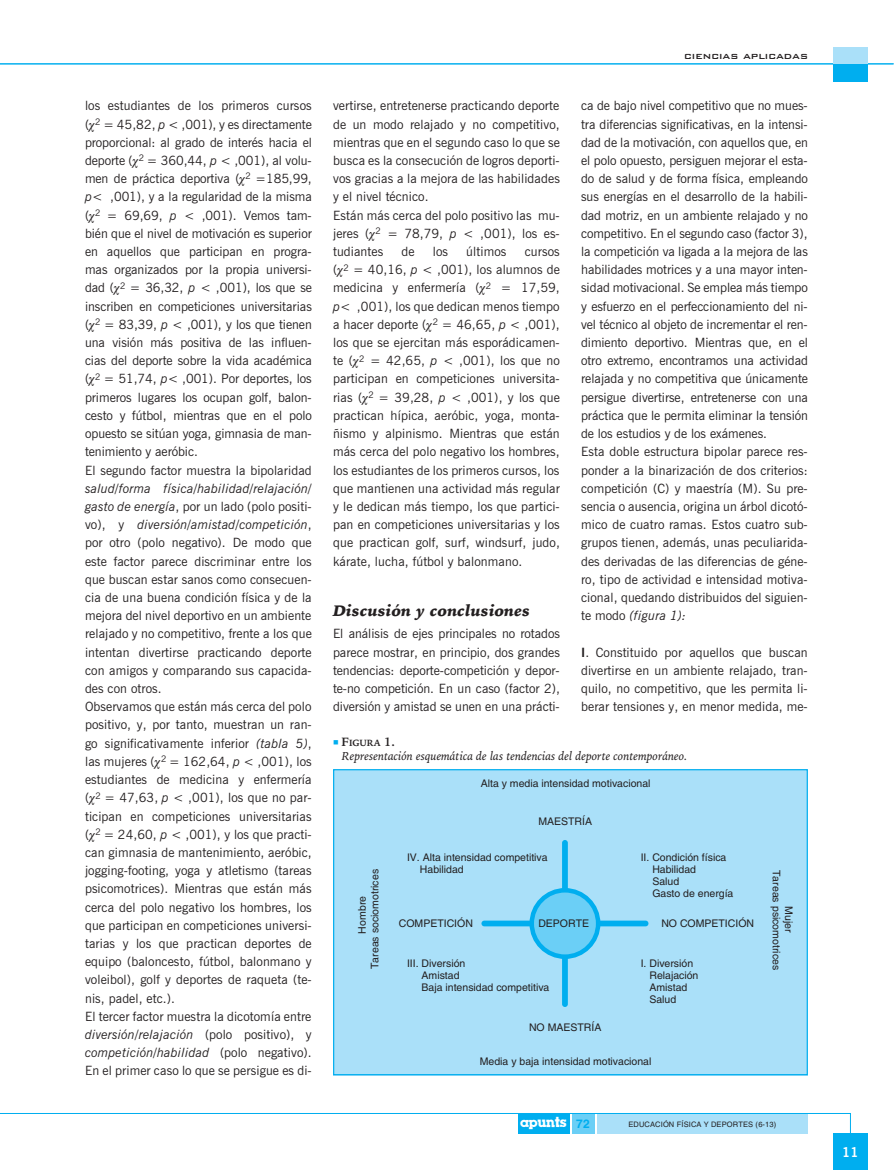
<style>
.page{position:relative;width:894px;height:1170px;background:#fff}
.page>*{position:absolute;margin:0;border:0;box-sizing:border-box;transform-origin:0 0}
.t1{font:italic 15.75px "Iowan Old St Blk BT";letter-spacing:.01em;color:#231f20}
.t2{font:700 13.5px "News Goth BT";color:#fff}
.t3{font:12.75px/18.1px "News Goth BT";letter-spacing:.005em;color:#231f20}
.t4{font:italic 12px "Iowan Old St BT";letter-spacing:.005em;color:#231f20}
.t5{font:12px "Bank Gothic Md BT";letter-spacing:.005em;color:#231f20}
.t6{font:700 12px "Helvetica";color:#00aeef}
.t7{font:10.5px/12.1px "Helvetica";color:#231f20}
.t8{font:700 9px "Iowan Old St BT";color:#231f20}
.t9{font:7.5px "Helvetica";letter-spacing:.015em;color:#231f20}
.s1{font-style:italic}
.s2{font-weight:700}
.s3{color:#00aeef}
.s4{font-size:12px}
</style>
<div class="page">
<hr style="left:0;top:63px;width:894px;height:1px;background:#00aeef">
<div style="left:833px;top:47px;width:34px;height:34px;background:#aae0f9"></div>
<div style="left:833px;top:64px;width:34px;height:17px;background:#00aeef"></div>
<div style="left:833px;top:1133px;width:34px;height:37px;background:#00aeef"></div>
<div style="left:333px;top:769px;width:475px;height:306px;background:#aae0f9"></div>
<div style="left:562px;top:840px;width:6px;height:167px;background:#00aeef;border-radius:3px"></div>
<div style="left:481px;top:921px;width:167px;height:5px;background:#00aeef;border-radius:3px"></div>
<div style="left:530px;top:888px;width:70px;height:71px;background:#6bcff6;border:4px solid #00aeef;border-radius:50%"></div>
<div style="left:333px;top:769px;width:475px;height:306px;border:1px solid #00aeef"></div>
<svg style="left:0;top:1113px;width:851px;height:21px"></svg>
<p class="t5" style="left:684px;top:50px;width:125px">ciencias aplicadas</p>
<p class="t3" style="left:85px;top:98px;width:229px">los es tu dian tes de los pri me ros cur sos ( <sup>2</sup> = 45,82, <span class="s1">p</span> &lt; ,001), y es di rec ta men te pro por cio nal: al gra do de in te rés ha cia el de por te ( <sup>2</sup> = 360,44, <span class="s1">p</span> &lt; ,001), al vo lu - men de prác ti ca de por ti va ( <sup>2</sup> =185,99, <span class="s1">p</span>&lt; ,001), y a la re gu la ri dad de la mis ma ( <sup>2</sup> = 69,69, <span class="s1">p</span> &lt; ,001). Ve mos tam - bién que el ni vel de mo ti va ción es su pe rior en aque llos que par ti ci pan en pro gra - mas or ga ni za dos por la pro pia uni ver si - dad ( <sup>2</sup> = 36,32, <span class="s1">p</span> &lt; ,001), los que se ins cri ben en com pe ti cio nes uni ver si ta rias ( <sup>2</sup> = 83,39, <span class="s1">p</span> &lt; ,001), y los que tie nen una vi sión más po si ti va de las in fluen - cias del de por te so bre la vida aca dé mi ca ( <sup>2</sup> = 51,74, <span class="s1">p</span>&lt; ,001). Por de por tes, los pri me ros lu ga res los ocu pan golf, ba lon - ces to y fút bol, mien tras que en el polo opues to se si túan yoga, gim na sia de man - te ni mien to y ae ró bic.<br>El se gun do fac tor mues tra la bi po la ri dad <span class="s1">sa lud</span>/<span class="s1">for ma fí si ca</span>/<span class="s1">ha bi li dad</span>/<span class="s1">re la ja ción</span>/ <span class="s1">gas to de ener gía</span>, por un lado (polo po si ti - vo), y <span class="s1">di ver sión</span>/<span class="s1">amis tad</span>/<span class="s1">com pe ti ción</span>, por otro (polo ne ga ti vo). De modo que este fac tor pa re ce dis cri mi nar en tre los que bus can es tar sa nos como con se cuen - cia de una bue na con di ción fí si ca y de la me jo ra del ni vel de por ti vo en un am bien te re la ja do y no com pe ti ti vo, fren te a los que in ten tan di ver tir se prac ti can do de por te con ami gos y com pa ran do sus ca pa ci da - des con otros.<br>Obser va mos que es tán más cer ca del polo po si ti vo, y, por tan to, mues tran un ran - go sig ni fi ca ti va men te in fe rior <span class="s1">(ta bla 5)</span>, las mu je res ( <sup>2</sup> = 162,64, <span class="s1">p</span> &lt; ,001), los es tu dian tes de me di ci na y en fer me ría ( <sup>2</sup> = 47,63, <span class="s1">p</span> &lt; ,001), los que no par - ticipan en com pe ti cio nes uni ver si ta rias ( <sup>2</sup> = 24,60, <span class="s1">p</span> &lt; ,001), y los que prac ti - can gim na sia de man te ni mien to, ae ró bic, jog ging-foo ting, yoga y at le tis mo (ta reas psi co mo tri ces). Mien tras que es tán más cer ca del polo ne ga ti vo los hombres, los que par ti ci pan en com pe ti cio nes uni ver si - ta rias y los que practi can de por tes de equi po (ba lon ces to, fút bol, ba lon ma no y vo lei bol), golf y de por tes de ra que ta (te - nis, pa del, etc.).<br>El ter cer fac tor mues tra la di co to mía en tre <span class="s1">di ver sión</span>/<span class="s1">re la ja ción</span> (polo po si ti vo), y <span class="s1">com pe ti ción</span>/<span class="s1">ha bi li dad</span> (polo ne ga ti vo).<br>En el pri mer caso lo que se persi gue es di -</p>
<p class="t3" style="left:333px;top:98px;width:228px">ver tir se, en tre te ner se prac ti can do de por te de un modo re la ja do y no com pe ti ti vo, mien tras que en el se gun do caso lo que se bus ca es la con se cu ción de lo gros de por ti - vos gra cias a la me jo ra de las ha bi li da des y el ni vel téc ni co.<br>Están más cerca del polo po si ti vo las mu - je res ( <sup>2</sup> = 78,79, <span class="s1">p</span> &lt; ,001), los es - tudiantes</p>
<p class="t3" style="left:581px;top:98px;width:229px">ca de bajo ni vel compe ti ti vo que no mues - tra di fe ren cias sig ni fi ca ti vas, en la in ten si - dad de la mo ti va ción, con aque llos que, en el polo opues to, per si guen me jo rar el esta - do de sa lud y de for ma fí si ca, em pleando sus ener gías en el de sa rro llo de la ha bi li - dad mo triz, en un am bien te re la ja do y no com pe ti ti vo. En el se gun do caso (fac tor 3), la com pe ti ción va li ga da a la mejo ra de las ha bi li da des mo tri ces y a una ma yor in ten - si dad mo ti va cio nal. Se em plea más tiem po y es fuer zo en el per fec cio na mien to del ni - vel téc ni co al ob je to de in cre men tar el ren - di mien to de por ti vo. Mien tras que, en el otro ex tre mo, en con tra mos una ac ti vi dad re la ja da y no com pe ti ti va que úni ca men te per si gue di ver tir se, en tre te ner se con una prác ti ca que le per mi ta eli mi nar la ten sión de los estu dios y de los exá me nes.<br>Esta do ble es truc tu ra bi po lar pa re ce res - pon der a la bi na ri za ción de dos cri te rios: com pe ti ción (C) y maes tría (M). Su pre - sen cia o au sen cia, ori gi na un ár bol di co tó - mi co de cua tro ra mas. Estos cua tro sub - gru pos tie nen, ade más, unas pe cu lia ri da - des de ri va das de las di fe ren cias de gé ne - ro, tipo de ac ti vi dad e in ten si dad mo ti va&shy;cio nal, que dan do dis tri bui dos del si guien - te modo <span class="s1">(fi gu ra 1):</span></p>
<p class="t3" style="left:581px;top:644px;width:228px;text-align:justify"><span class="s2">I</span>. Cons ti tui do por aque llos que bus can di ver tir se en un am bien te re la ja do, tran - qui lo, no com pe ti ti vo, que les per mi ta li - be rar ten sio nes y, en me nor me di da, me -</p>
<p class="t3" style="left:402px;top:244px;width:15px">de</p>
<p class="t3" style="left:433px;top:244px;width:17px">los</p>
<p class="t3" style="left:466px;top:244px;width:42px">úl ti mos</p>
<p class="t3" style="left:333px;top:244px;width:228px;text-align:justify;text-indent:192px">cursos ( <sup>2</sup> = 40,16, <span class="s1">p</span> &lt; ,001), los alum nos de me di ci na y en fer me ría ( <sup>2</sup> = 17,59, <span class="s1">p</span>&lt; ,001), los que de di can me nos tiem po a ha cer de por te ( <sup>2</sup> = 46,65, <span class="s1">p</span> &lt; ,001), los que se ejer ci tan más es po rá di ca men&shy;te ( <sup>2</sup> = 42,65, <span class="s1">p</span> &lt; ,001), los que no par ti ci pan en com pe ti cio nes uni ver si ta - rias ( <sup>2</sup> = 39,28, <span class="s1">p</span> &lt; ,001), y los que prac ti can hí pi ca, ae ró bic, yoga, mon ta - ñis mo y al pi nis mo. Mien tras que es tán más cer ca del polo ne ga ti vo los hombres, los es tu dian tes de los pri me ros cur sos, los que man tie nen una ac ti vi dad más re gu lar y le de di can más tiem po, los que par ti ci - pan en com pe ti cio nes uni ver si ta rias y los que prac ti can golf, surf, wind surf, judo, ká ra te, lu cha, fút bol y ba lon ma no.</p>
<p class="t1" style="left:333px;top:604px;width:199px">Dis cu sión y con clu sio nes</p>
<p class="t3" style="left:333px;top:626px;width:228px;text-align:justify">El aná li sis de ejes prin ci pa les no ro ta dos pa re ce mos trar, en prin ci pio, dos gran des ten den cias: de por te-com pe ti ción y de por - te-no com pe ti ción. En un caso (fac tor 2), di ver sión y amis tad se unen en una prác ti -</p>
<p class="t8" style="left:333px;top:739px;width:63px"><span class="s3">■</span> <span class="s4">F</span>IGU RA <span class="s4">1.</span></p>
<p class="t4" style="left:342px;top:751px;width:347px">Re pre sen ta ción es que má ti ca de las ten den cias del de por te con tem po rá neo.</p>
<p class="t7" style="left:481px;top:779px;width:171px">Alta y media intensidad motivacional</p>
<p class="t7" style="left:538px;top:816px;width:55px">MAESTRÍA</p>
<p class="t7" style="left:420px;top:852px;width:129px;text-indent:-13px">IV. Alta intensidad competitiva<br>Habilidad</p>
<p class="t7" style="left:652px;top:852px;width:83px;text-indent:-12px">II. Condición física<br>Habilidad<br>Salud<br>Gasto de energía</p>
<p class="t7" style="left:370px;top:969px;width:101px;rotate:-90deg">Tareas sociomotrices</p>
<p class="t7" style="left:794px;top:870px;width:101px;line-height:12.6px;text-align:center;rotate:90deg">Mujer<br>Tareas psicomotrices</p>
<p class="t7" style="left:357px;top:934px;width:39px;rotate:-90deg">Hombre</p>
<p class="t7" style="left:399px;top:918px;width:76px">COMPETICIÓN</p>
<p class="t7" style="left:661px;top:918px;width:94px">NO COMPETICIÓN</p>
<p class="t7" style="left:538px;top:918px;width:52px">DEPORTE</p>
<p class="t7" style="left:422px;top:958px;width:129px;text-indent:-15px">III. Diversión<br>Amistad<br>Baja intensidad competitiva</p>
<p class="t7" style="left:649px;top:958px;width:51px;text-indent:-9px">I. Diversión<br>Relajación<br>Amistad<br>Salud</p>
<p class="t7" style="left:529px;top:1022px;width:74px">NO MAESTRÍA</p>
<p class="t7" style="left:480px;top:1056px;width:173px">Media y baja intensidad motivacional</p>
<p class="t6" style="left:576px;top:1119px;width:15px">72</p>
<p class="t9" style="left:628px;top:1121px;width:149px">EDUCACIÓN FÍSICA Y DEPORTES (6-13)</p>
<p class="t2" style="left:842px;top:1147px;width:18px">11</p>
</div>
